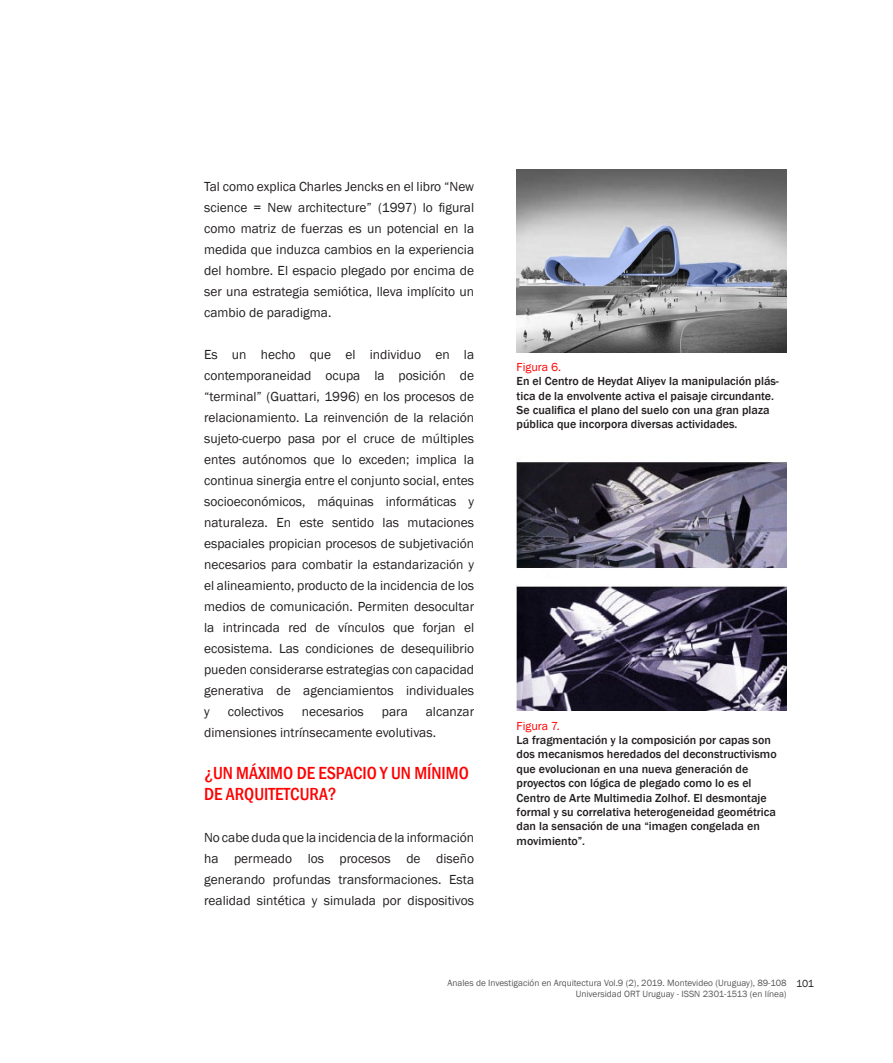
<style>
.page{position:relative;width:893px;height:1063px;background:#fff}
.page>*{position:absolute;margin:0;border:0;box-sizing:border-box;transform-origin:0 0}
.subtitulos{font:500 condensed 18px/21px "Franklin Gothic";color:#f00}
.textos{font:13.5px/21px "Franklin Gothic";color:#231f20;text-align:justify}
.t1{font:500 12px/14.4px "Franklin Gothic";color:#231f20}
.t2{font:12px "Franklin Gothic";color:#f00}
.t3{font:9.3px/11.1px "Franklin Gothic";color:#57585a}
.s1{font-size:10.5px;color:#231f20}
</style>
<div class="page">
<img style="left:517px;top:170px;width:270px;height:183px">
<img style="left:517px;top:461px;width:270px;height:249px">
<p class="textos" style="left:204px;top:176px;width:272px">Tal como explica Charles Jencks en el libro “New science = New architecture” (1997) lo figural como matriz de fuerzas es un potencial en la medida que induzca cambios en la experiencia del hombre. El espacio plegado por encima de ser una estrategia semiótica, lleva implícito un cambio de paradigma.</p>
<p class="textos" style="left:204px;top:344px;width:272px">Es un hecho que el individuo en la contemporaneidad ocupa la posición de “terminal” (Guattari, 1996) en los procesos de relacionamiento. La reinvención de la relación sujeto-cuerpo pasa por el cruce de múltiples entes autónomos que lo exceden; implica la continua sinergia entre el conjunto social, entes socioeconómicos, máquinas informáticas y naturaleza. En este sentido las mutaciones espaciales propician procesos de subjetivación necesarios para combatir la estandarización y el alineamiento, producto de la incidencia de los medios de comunicación. Permiten desocultar la intrincada red de vínculos que forjan el ecosistema. Las condiciones de desequilibrio pueden considerarse estrategias con capacidad generativa de agenciamientos individuales y</p>
<p class="textos" style="left:204px;top:701px;width:272px;text-indent:222px">alcanzar dimensiones intrínsecamente evolutivas.</p>
<p class="subtitulos" style="left:204px;top:762px;width:266px">¿UN MÁXIMO DE ESPACIO Y UN MÍNIMO<br>DE ARQUITETCURA?</p>
<p class="textos" style="left:204px;top:827px;width:272px">No cabe duda que la incidencia de la información ha permeado los procesos de diseño generando profundas transformaciones. Esta realidad sintética y simulada por dispositivos</p>
<p class="textos" style="left:228px;top:701px;width:58px">colectivos</p>
<p class="textos" style="left:302px;top:701px;width:63px">necesarios</p>
<p class="textos" style="left:382px;top:701px;width:27px">para</p>
<p class="t2" style="left:517px;top:359px;width:46px">Figura 6.</p>
<p class="t1" style="left:517px;top:374px;width:264px">En el Centro de Heydat Aliyev la manipulación plás&shy;tica de la envolvente activa el paisaje circundante.<br>Se cualifica el plano del suelo con una gran plaza pública que incorpora diversas actividades.</p>
<p class="t2" style="left:517px;top:718px;width:45px">Figura 7.</p>
<p class="t1" style="left:517px;top:733px;width:262px">La fragmentación y la composición por capas son dos mecanismos heredados del deconstructivismo que evolucionan en una nueva generación de proyectos con lógica de plegado como lo es el Centro de Arte Multimedia Zolhof. El desmontaje formal y su correlativa heterogeneidad geométrica dan la sensación de una “imagen congelada en movimiento”.</p>
<p class="t3" style="left:576px;top:978px;width:240px;text-indent:-128px">Anales de Investigación en Arquitectura Vol.9 (2), 2019. Montevideo (Uruguay), 89-108 <span class="s1">101<br></span>Universidad ORT Uruguay - ISSN 2301-1513 (en línea)</p>
</div>
